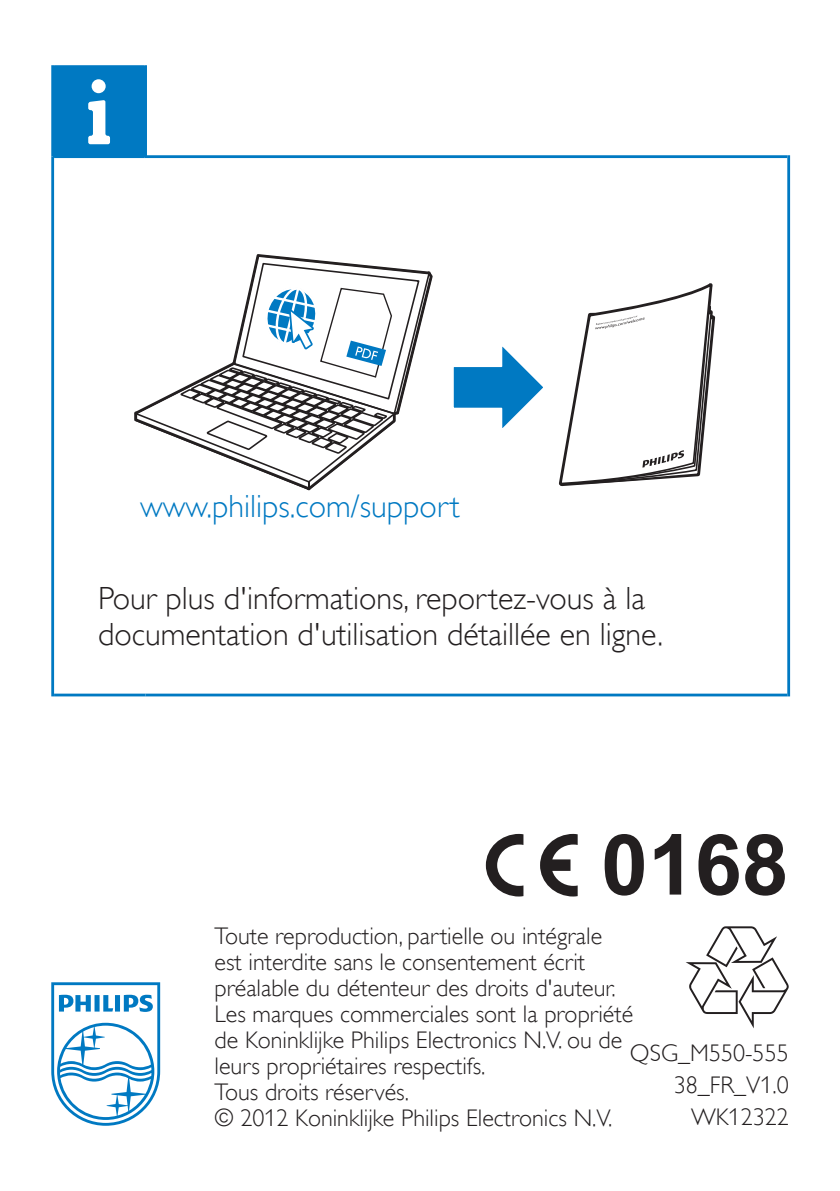
<style>
.page{position:relative;width:840px;height:1191px;background:#fff}
.page>*{position:absolute;margin:0;border:0;box-sizing:border-box;transform-origin:0 0}
.t1{font:700 84.4px "Arial";color:#231f20}
.t2{font:32px/36px "Gill Sans Alt One WGL Light";color:#231f20}
.t3{font:32px "Gill Sans Alt One WGL Light";color:#0079c2}
.t4{font:24px/26px "Gill Sans Alt One WGL Light";color:#231f20}
</style>
<div class="page">
<svg style="left:51px;top:982px;width:109px;height:143px"></svg>
<svg style="left:686px;top:926px;width:102px;height:102px"></svg>
<svg style="left:485px;top:834px;width:38px;height:62px"></svg>
<svg style="left:540px;top:834px;width:37px;height:62px"></svg>
<div style="left:53px;top:67px;width:92px;height:90px;background:#0079c2"></div>
<hr style="left:54px;top:65px;width:90px;height:3px;background:#0079c2">
<hr style="left:51px;top:65px;width:3px;height:92px;background:#0079c2">
<hr style="left:144px;top:65px;width:3px;height:93px;background:#0079c2">
<hr style="left:54px;top:155px;width:90px;height:3px;background:#0079c2">
<hr style="left:51px;top:157px;width:3px;height:539px;background:#0079c2">
<hr style="left:147px;top:155px;width:639px;height:3px;background:#0079c2">
<hr style="left:786px;top:155px;width:3px;height:541px;background:#0079c2">
<hr style="left:54px;top:693px;width:91px;height:3px;background:#0079c2">
<hr style="left:145px;top:693px;width:641px;height:3px;background:#0079c2">
<svg style="left:88px;top:79px;width:22px;height:65px"></svg>
<svg style="left:134px;top:254px;width:299px;height:237px"></svg>
<svg style="left:559px;top:283px;width:155px;height:203px"></svg>
<svg style="left:453px;top:346px;width:90px;height:82px"></svg>
<h2 class="t3" style="left:140px;top:485px;width:321px">www.philips.com/support</h2>
<h2 class="t2" style="left:98px;top:580px;width:566px">Pour plus d'informations, reportez-vous à la documentation d'utilisation détaillée en ligne.</h2>
<h1 class="t1" style="left:600px;top:809px;width:189px">0168</h1>
<p class="t4" style="left:214px;top:923px;width:420px">Toute reproduction, partielle ou intégrale est interdite sans le consentement écrit préalable du détenteur des droits d'auteur.<br>Les marques commerciales sont la propriété de Koninklijke Philips Electronics N.V. ou de leurs propriétaires respectifs.<br>Tous droits réservés.<br>© 2012 Koninklijke Philips Electronics N.V.</p>
<p class="t4" style="left:629px;top:1036px;width:160px;line-height:32px;text-align:right">QSG_M550-555<br>38_FR_V1.0<br>WK12322</p>
</div>
